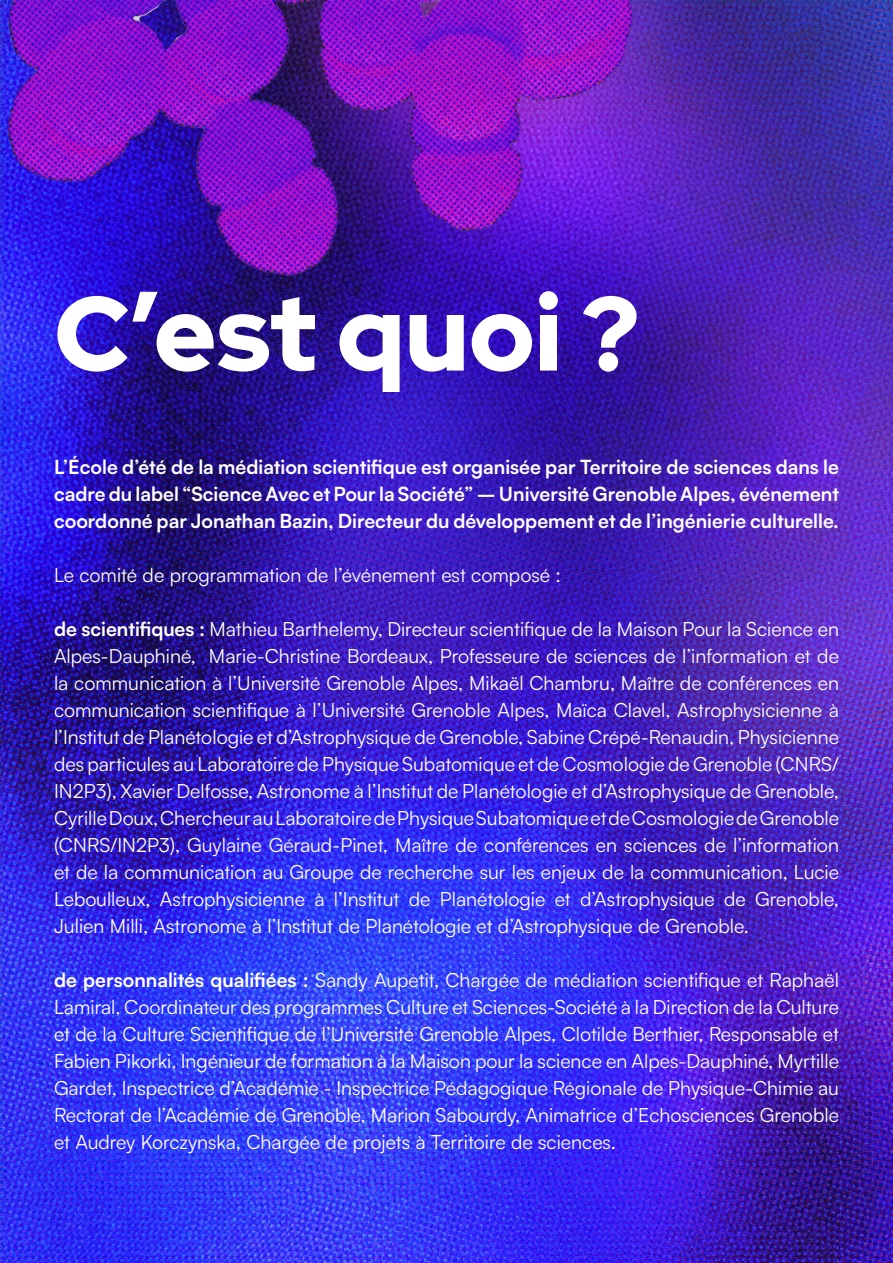
<style>
.page{position:relative;width:893px;height:1263px;background:#fff}
.page>*{position:absolute;margin:0;border:0;box-sizing:border-box;transform-origin:0 0}
.t1{font:900 105px "Red Hat Display";color:#fff}
.t2{font:19.5px/27px "Satoshi";color:#fff;text-align:justify}
.t3{font:700 19.5px/27px "Satoshi";color:#fff;text-align:justify}
.s1{font-weight:700}
</style>
<div class="page">
<img style="left:0;top:0;width:893px;height:1263px">
<img style="left:0;top:0;width:839px;height:595px">
<p class="t1" style="left:54px;top:265px;width:586px">C’est quoi ?</p>
<p class="t3" style="left:54px;top:452px;width:786px">L’École d’été de la médiation scientifique est organisée par Territoire de sciences dans le cadre du label “Science Avec et Pour la Société” – Université Grenoble Alpes, événement coordonné par Jonathan Bazin, Directeur du développement et de l’ingénierie culturelle.</p>
<p class="t2" style="left:54px;top:560px;width:509px">Le comité de programmation de l’événement est composé :</p>
<p class="t2" style="left:54px;top:614px;width:786px"><span class="s1">de scientifiques :</span> Mathieu Barthelemy, Directeur scientifique de la Maison Pour la Science en Alpes-Dauphiné, Marie-Christine Bordeaux, Professeure de sciences de l’information et de la communication à l’Université Grenoble Alpes, Mikaël Chambru, Maître de conférences en communication scientifique à l’Université Grenoble Alpes, Maïca Clavel, Astrophysicienne à l’Institut de Planétologie et d’Astrophysique de Grenoble, Sabine Crépé-Renaudin, Physicienne des particules au Laboratoire de Physique Subatomique et de Cosmologie de Grenoble (CNRS/ IN2P3), Xavier Delfosse, Astronome à l’Institut de Planétologie et d’Astrophysique de Grenoble, Cyrille Doux, Chercheur au Laboratoire de Physique Subatomique et de Cosmologie de Grenoble (CNRS/IN2P3), Guylaine Géraud-Pinet, Maître de conférences en sciences de l’information et de la communication au Groupe de recherche sur les enjeux de la communication, Lucie Leboulleux, Astrophysicienne à l’Institut de Planétologie et d’Astrophysique de Grenoble, Julien Milli, Astronome à l’Institut de Planétologie et d’Astrophysique de Grenoble.</p>
<p class="t2" style="left:54px;top:965px;width:786px"><span class="s1">de personnalités qualifiées :</span> Sandy Aupetit, Chargée de médiation scientifique et Raphaël Lamiral, Coordinateur des programmes Culture et Sciences-Société à la Direction de la Culture et de la Culture Scientifique de l’Université Grenoble Alpes, Clotilde Berthier, Responsable et Fabien Pikorki, Ingénieur de formation à la Maison pour la science en Alpes-Dauphiné, Myrtille Gardet, Inspectrice d’Académie - Inspectrice Pédagogique Régionale de Physique-Chimie au Rectorat de l’Académie de Grenoble, Marion Sabourdy, Animatrice d’Echosciences Grenoble et Audrey Korczynska, Chargée de projets à Territoire de sciences.</p>
</div>
